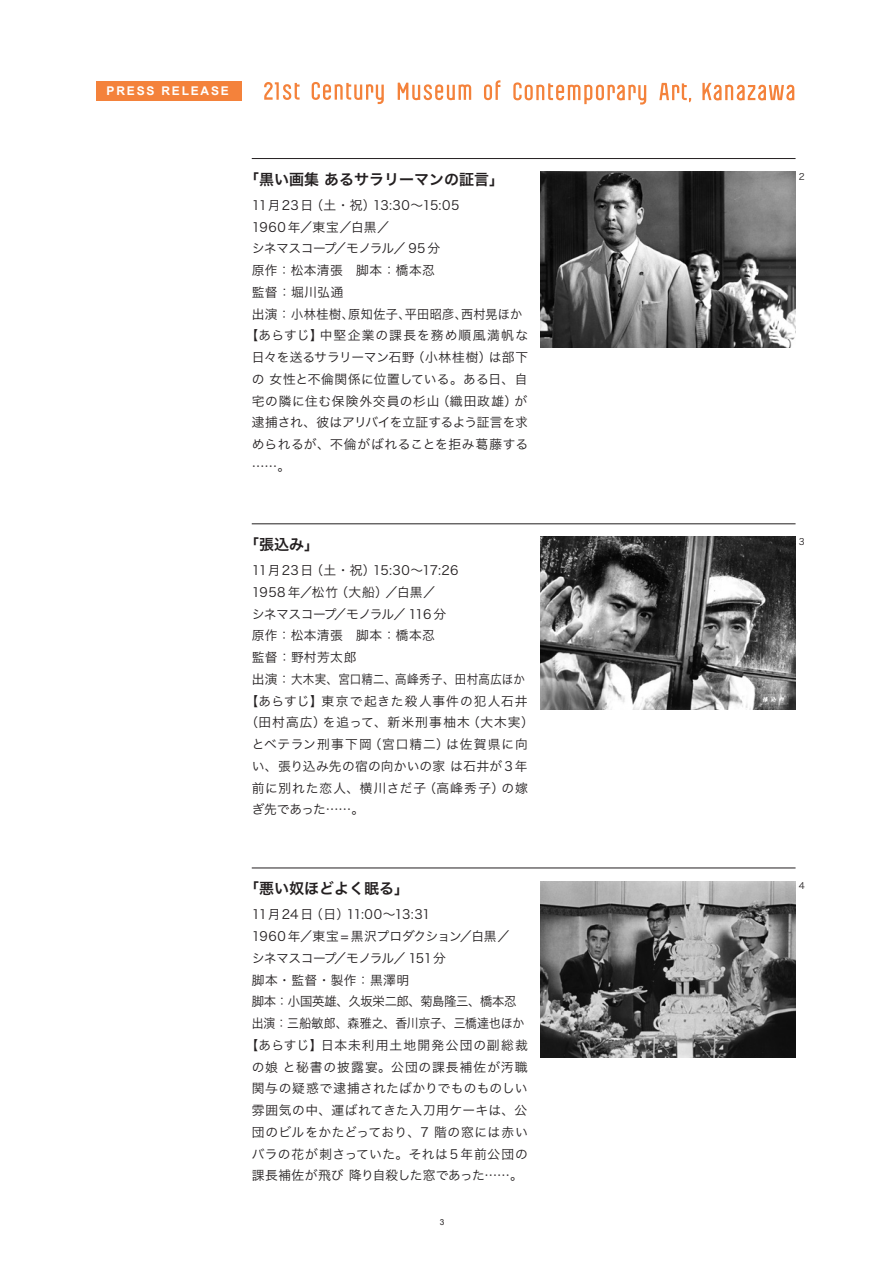
<style>
.page{position:relative;width:893px;height:1263px;background:#fff}
.page>*{position:absolute;margin:0;border:0;box-sizing:border-box;transform-origin:0 0}
.t1{font:15px "Hira Kaku Pro W6";color:#231f20}
.t2{font:12.75px "Hira Kaku Pro W3";letter-spacing:.03em;color:#231f20}
.t3{font:12.75px "Hira Kaku Pro W3";letter-spacing:.085em;color:#231f20}
.t4{font:12.75px "Hira Kaku Pro W3";letter-spacing:.075em;color:#231f20}
.t5{font:12.75px "Hira Kaku Pro W3";letter-spacing:.06em;color:#231f20}
.t6{font:12.75px "Hira Kaku Pro W3";letter-spacing:.07em;color:#231f20}
.t7{font:12.75px "Hira Kaku Pro W3";letter-spacing:.01em;color:#231f20}
.t8{font:12.75px "Hira Kaku Pro W3";letter-spacing:-.04em;color:#231f20}
.t9{font:12.75px "Hira Kaku Pro W3";color:#231f20;scale:.93 1}
.t10{font:12.75px "Hira Kaku Pro W3";letter-spacing:-.015em;color:#231f20}
.t11{font:12.75px "Hira Kaku Pro W3";letter-spacing:-.025em;color:#231f20}
.t12{font:12.75px "Hira Kaku Pro W3";letter-spacing:-.005em;color:#231f20}
.t13{font:12.75px "Hira Kaku Pro W3";letter-spacing:-.02em;color:#231f20}
.t14{font:12.75px "Hira Kaku Pro W3";color:#231f20}
.t15{font:12.75px "Hira Kaku Pro W3";letter-spacing:.08em;color:#231f20}
.t16{font:12.75px "Hira Kaku Pro W3";letter-spacing:-.05em;color:#231f20}
.t17{font:700 12px "Arial";letter-spacing:.15em;color:#fff}
.t18{font:9px "Hira Kaku Pro W3";color:#231f20}
.t19{font:8.25px "Arial";color:#231f20}
</style>
<div class="page">
<svg style="left:312px;top:82px;width:72px;height:22px"></svg>
<svg style="left:264px;top:82px;width:36px;height:18px"></svg>
<svg style="left:484px;top:80px;width:16px;height:20px"></svg>
<svg style="left:398px;top:83px;width:73px;height:17px"></svg>
<svg style="left:659px;top:83px;width:32px;height:19px"></svg>
<svg style="left:513px;top:82px;width:133px;height:23px"></svg>
<svg style="left:702px;top:83px;width:92px;height:17px"></svg>
<div style="left:96px;top:81px;width:146px;height:19px;background:#f4823b"></div>
<hr style="left:252px;top:868px;width:543px;height:1px;background:#231f20">
<hr style="left:252px;top:524px;width:543px;height:1px;background:#231f20">
<img style="left:540px;top:537px;width:255px;height:172px">
<img style="left:540px;top:881px;width:255px;height:176px">
<hr style="left:252px;top:158px;width:543px;height:1px;background:#231f20">
<img style="left:540px;top:172px;width:255px;height:176px">
<p class="t17" style="left:107px;top:84px;width:124px">PRESS RELEASE</p>
<p class="t1" style="left:244px;top:166px;width:261px">「黒い画集 あるサラリーマンの証言」</p>
<p class="t18" style="left:799px;top:168px;width:7px">2</p>
<p class="t2" style="left:252px;top:194px;width:209px">11月23日（土・祝）13:30～15:05</p>
<p class="t2" style="left:252px;top:215px;width:139px">1960年／東宝／白黒／</p>
<p class="t8" style="left:252px;top:237px;width:190px">シネマスコープ／モノラル／ 95 分</p>
<p class="t2" style="left:252px;top:259px;width:184px">原作：松本清張　脚本：橋本忍</p>
<p class="t2" style="left:252px;top:281px;width:93px">監督：堀川弘通</p>
<p class="t2" style="left:252px;top:302px;width:272px">出演：小林桂樹、原知佐子、平田昭彦、西村晃ほか</p>
<p class="t3" style="left:245px;top:324px;width:284px">【あらすじ】中堅企業の課長を務め順風満帆な</p>
<p class="t12" style="left:252px;top:346px;width:278px">日々を送るサラリーマン石野（小林桂樹）は部下</p>
<p class="t7" style="left:252px;top:368px;width:277px">の 女性と不倫関係に位置している。ある日、自</p>
<p class="t5" style="left:252px;top:389px;width:277px">宅の隣に住む保険外交員の杉山（織田政雄）が</p>
<p class="t13" style="left:252px;top:411px;width:278px">逮捕され、彼はアリバイを立証するよう証言を求</p>
<p class="t2" style="left:252px;top:433px;width:278px">められるが、不倫がばれることを拒み葛藤する</p>
<p class="t2" style="left:252px;top:455px;width:40px">……。</p>
<p class="t1" style="left:244px;top:531px;width:76px">「張込み」</p>
<p class="t18" style="left:799px;top:534px;width:7px">3</p>
<p class="t2" style="left:252px;top:559px;width:208px">11月23日（土・祝）15:30～17:26</p>
<p class="t2" style="left:252px;top:581px;width:185px">1958 年／松竹（大船）／白黒／</p>
<p class="t16" style="left:252px;top:602px;width:196px">シネマスコープ／モノラル／ 116 分</p>
<p class="t2" style="left:252px;top:624px;width:184px">原作：松本清張　脚本：橋本忍</p>
<p class="t2" style="left:252px;top:646px;width:106px">監督：野村芳太郎</p>
<p class="t2" style="left:252px;top:668px;width:275px">出演：大木実、宮口精二、高峰秀子、田村高広ほか</p>
<p class="t4" style="left:245px;top:689px;width:284px">【あらすじ】東京で起きた殺人事件の犯人石井</p>
<p class="t3" style="left:245px;top:711px;width:290px">（田村高広）を追って、新米刑事柚木（大木実）</p>
<p class="t6" style="left:252px;top:733px;width:278px">とベテラン刑事下岡（宮口精二）は佐賀県に向</p>
<p class="t2" style="left:252px;top:755px;width:277px">い、張り込み先の宿の向かいの家 は石井が3年</p>
<p class="t6" style="left:252px;top:776px;width:277px">前に別れた恋人、横川さだ子（高峰秀子）の嫁</p>
<p class="t2" style="left:252px;top:798px;width:114px">ぎ先であった……。</p>
<p class="t1" style="left:244px;top:875px;width:166px">「悪い奴ほどよく眠る」</p>
<p class="t18" style="left:799px;top:878px;width:7px">4</p>
<p class="t7" style="left:252px;top:903px;width:180px">11月24日（日）11:00～13:31</p>
<p class="t10" style="left:252px;top:925px;width:259px">1960 年／東宝= 黒沢プロダクション／白黒／</p>
<p class="t8" style="left:252px;top:947px;width:196px">シネマスコープ／モノラル／ 151分</p>
<p class="t2" style="left:252px;top:968px;width:159px">脚本・監督・製作：黒澤明</p>
<p class="t11" style="left:252px;top:990px;width:266px">脚本：小国英雄、久坂栄二郎、菊島隆三、橋本忍</p>
<p class="t9" style="left:252px;top:1012px;width:294px">出演：三船敏郎、森雅之、香川京子、三橋達也ほか</p>
<p class="t4" style="left:245px;top:1034px;width:284px">【あらすじ】日本未利用土地開発公団の副総裁</p>
<p class="t15" style="left:252px;top:1055px;width:277px">の娘 と秘書の披露宴。公団の課長補佐が汚職</p>
<p class="t2" style="left:252px;top:1077px;width:277px">関与の疑惑で逮捕されたばかりでものものしい</p>
<p class="t2" style="left:252px;top:1099px;width:277px">雰囲気の中、運ばれてきた入刀用ケーキは、公</p>
<p class="t2" style="left:252px;top:1121px;width:277px">団のビルをかたどっており、7 階の窓には赤い</p>
<p class="t5" style="left:252px;top:1142px;width:277px">バラの花が刺さっていた。それは5年前公団の</p>
<p class="t14" style="left:252px;top:1164px;width:273px">課長補佐が飛び 降り自殺した窓であった……。</p>
<p class="t19" style="left:440px;top:1217px;width:6px">3</p>
</div>
